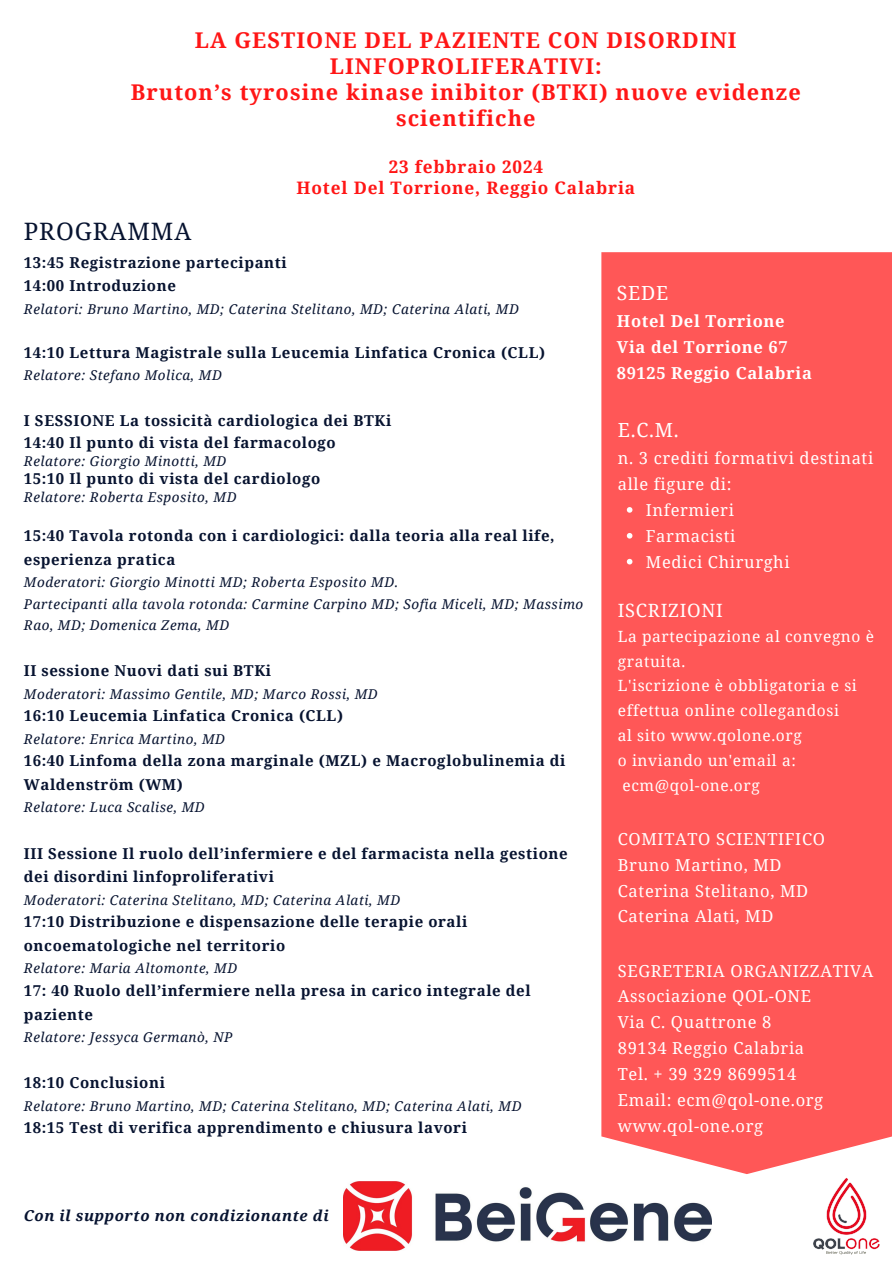
<style>
.page{position:relative;width:894px;height:1264px;background:#fff}
.page>*{position:absolute;margin:0;border:0;box-sizing:border-box;transform-origin:0 0}
.t1{font:24px "Noto Serif";letter-spacing:.04em;color:#071330}
.t2{font:700 21.75px/25.8px "Noto Serif";letter-spacing:.05em;color:#ff1616;text-align:center}
.t3{font:19.5px "Noto Serif";color:#fff}
.t4{font:18.3px "Noto Serif";letter-spacing:.04em;color:#fff}
.t5{font:700 17.25px/20.2px "Noto Serif";letter-spacing:.05em;color:#ff1616;text-align:center}
.t6{font:16.5px/25.8px "Noto Serif";letter-spacing:.04em;color:#fff}
.t7{font:700 16.5px/25.8px "Noto Serif";letter-spacing:.04em;color:#fff}
.t8{font:15.45px "Noto Serif";letter-spacing:.04em;color:#fff}
.t9{font:700 15px/23.7px "Noto Serif";letter-spacing:.04em;color:#071330}
.t10{font:italic 700 15px "Noto Serif";letter-spacing:.04em;color:#071330}
.t11{font:italic 13.5px/21.3px "Noto Serif";letter-spacing:.04em;color:#071330}
</style>
<div class="page">
<div style="left:601px;top:252px;width:291px;height:922px;background:#ff5757"></div>
<img style="left:344px;top:1181px;width:366px;height:68px">
<img style="left:798px;top:1168px;width:94px;height:87px">
<svg style="left:626px;top:507px;width:6px;height:5px"></svg>
<svg style="left:626px;top:533px;width:6px;height:5px"></svg>
<svg style="left:626px;top:559px;width:6px;height:5px"></svg>
<h2 class="t2" style="left:131px;top:27px;width:671px">LA GESTIONE DEL PAZIENTE CON DISORDINI LINFOPROLIFERATIVI:<br>Bruton’s tyrosine kinase inibitor (BTKI) nuove evidenze scientifiche</h2>
<p class="t5" style="left:296px;top:156px;width:340px">23 febbraio 2024<br>Hotel Del Torrione, Reggio Calabria</p>
<p class="t1" style="left:24px;top:214px;width:169px">PROGRAMMA</p>
<p class="t9" style="left:24px;top:250px;width:264px">13:45 Registrazione partecipanti</p>
<p class="t9" style="left:24px;top:273px;width:153px">14:00 Introduzione</p>
<p class="t11" style="left:24px;top:298px;width:496px">Relatori: Bruno Martino, MD; Caterina Stelitano, MD; Caterina Alati, MD</p>
<p class="t9" style="left:24px;top:340px;width:522px">14:10 Lettura Magistrale sulla Leucemia Linfatica Cronica (CLL)</p>
<p class="t11" style="left:24px;top:364px;width:199px">Relatore: Stefano Molica, MD</p>
<p class="t9" style="left:24px;top:408px;width:369px">I SESSIONE La tossicità cardiologica dei BTKi</p>
<p class="t9" style="left:24px;top:430px;width:313px">14:40 Il punto di vista del farmacologo</p>
<p class="t11" style="left:24px;top:450px;width:204px">Relatore: Giorgio Minotti, MD</p>
<p class="t9" style="left:24px;top:466px;width:298px">15:10 Il punto di vista del cardiologo</p>
<p class="t11" style="left:24px;top:486px;width:214px">Relatore: Roberta Esposito, MD</p>
<p class="t9" style="left:24px;top:523px;width:532px">15:40 Tavola rotonda con i cardiologici: dalla teoria alla real life, esperienza pratica</p>
<p class="t11" style="left:24px;top:571px;width:375px">Moderatori: Giorgio Minotti MD; Roberta Esposito MD.</p>
<p class="t11" style="left:24px;top:593px;width:561px">Partecipanti alla tavola rotonda: Carmine Carpino MD; Sofia Miceli, MD; Massimo<br>Rao, MD; Domenica Zema, MD</p>
<p class="t9" style="left:24px;top:658px;width:249px">II sessione Nuovi dati sui BTKi</p>
<p class="t11" style="left:24px;top:683px;width:355px">Moderatori: Massimo Gentile, MD; Marco Rossi, MD</p>
<p class="t9" style="left:24px;top:703px;width:320px">16:10 Leucemia Linfatica Cronica (CLL)</p>
<p class="t11" style="left:24px;top:728px;width:203px">Relatore: Enrica Martino, MD</p>
<p class="t9" style="left:24px;top:748px;width:543px">16:40 Linfoma della zona marginale (MZL) e Macroglobulinemia di<br>Waldenström (WM)</p>
<p class="t11" style="left:24px;top:796px;width:182px">Relatore: Luca Scalise, MD</p>
<p class="t9" style="left:24px;top:840px;width:545px">III Sessione Il ruolo dell’infermiere e del farmacista nella gestione dei disordini linfoproliferativi</p>
<p class="t11" style="left:24px;top:888px;width:378px">Moderatori: Caterina Stelitano, MD; Caterina Alati, MD</p>
<p class="t9" style="left:24px;top:909px;width:445px">17:10 Distribuzione e dispensazione delle terapie orali oncoematologiche nel territorio</p>
<p class="t11" style="left:24px;top:957px;width:215px">Relatore: Maria Altomonte, MD</p>
<p class="t9" style="left:24px;top:978px;width:508px">17: 40 Ruolo dell’infermiere nella presa in carico integrale del paziente</p>
<p class="t11" style="left:24px;top:1026px;width:210px">Relatore: Jessyca Germanò, NP</p>
<p class="t9" style="left:24px;top:1070px;width:143px">18:10 Conclusioni</p>
<h3 class="t11" style="left:24px;top:1094px;width:499px">Relatore: Bruno Martino, MD; Caterina Stelitano, MD; Caterina Alati, MD</h3>
<h3 class="t9" style="left:24px;top:1115px;width:444px">18:15 Test di verifica apprendimento e chiusura lavori</h3>
<h4 class="t10" style="left:24px;top:1204px;width:306px">Con il supporto non condizionante di</h4>
<h3 class="t3" style="left:616px;top:279px;width:53px">SEDE</h3>
<h3 class="t7" style="left:616px;top:308px;width:196px">Hotel Del Torrione<br>Via del Torrione 67<br>89125 Reggio Calabria</h3>
<h3 class="t3" style="left:617px;top:416px;width:62px">E.C.M.</h3>
<h3 class="t6" style="left:617px;top:445px;width:257px">n. 3 crediti formativi destinati alle figure di:</h3>
<h3 class="t6" style="left:645px;top:497px;width:90px">Infermieri</h3>
<h3 class="t6" style="left:645px;top:522px;width:91px">Farmacisti</h3>
<p class="t6" style="left:645px;top:548px;width:145px">Medici Chirurghi</p>
<h3 class="t4" style="left:617px;top:597px;width:107px">ISCRIZIONI</h3>
<h3 class="t8" style="left:617px;top:625px;width:258px">La partecipazione al convegno è</h3>
<h3 class="t8" style="left:617px;top:650px;width:69px">gratuita.</h3>
<h3 class="t8" style="left:617px;top:675px;width:240px">L'iscrizione è obbligatoria e si</h3>
<h3 class="t8" style="left:617px;top:699px;width:223px">effettua online collegandosi</h3>
<h3 class="t8" style="left:617px;top:724px;width:185px">al sito www.qolone.org</h3>
<h3 class="t8" style="left:617px;top:749px;width:179px">o inviando un'email a:</h3>
<h3 class="t8" style="left:622px;top:774px;width:139px">ecm@qol-one.org</h3>
<p class="t6" style="left:617px;top:825px;width:209px">COMITATO SCIENTIFICO<br>Bruno Martino, MD<br>Caterina Stelitano, MD<br>Caterina Alati, MD</p>
<h3 class="t6" style="left:617px;top:957px;width:257px">SEGRETERIA ORGANIZZATIVA<br>Associazione QOL-ONE<br>Via C. Quattrone 8<br>89134 Reggio Calabria<br>Tel. + 39 329 8699514<br>Email: ecm@qol-one.org www.qol-one.org</h3>
</div>
